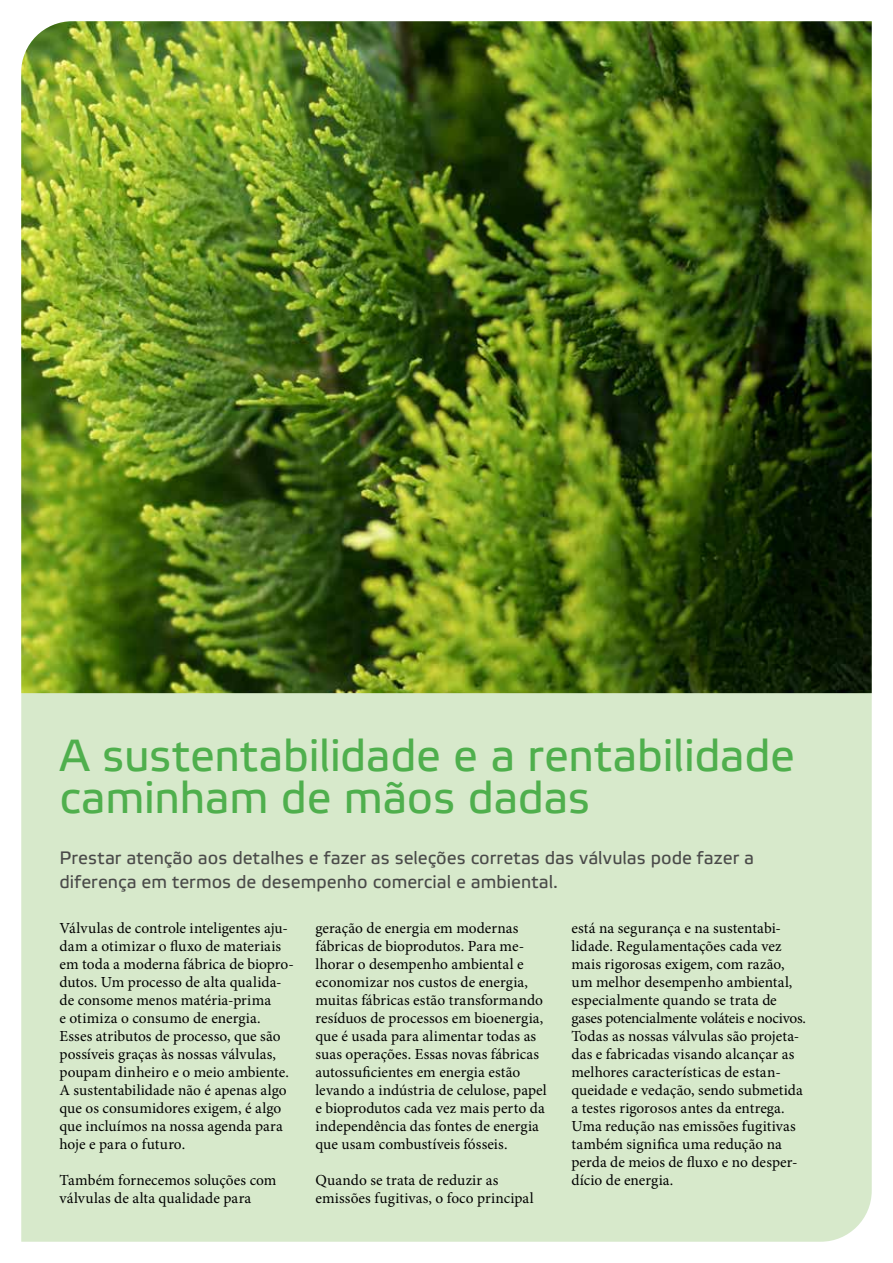
<style>
.page{position:relative;width:893px;height:1263px;background:#fff}
.page>*{position:absolute;margin:0;border:0;box-sizing:border-box;transform-origin:0 0}
.t1{font:45px/42px "Etelka Text Pro";letter-spacing:-.01em;color:#4faf4d}
.t2{font:18px/24px "Etelka Text Pro";color:#4a4a49}
.t3{font:15.3px/18px "Minion Pro";letter-spacing:.005em;color:#000}
</style>
<div class="page">
<div style="left:21px;top:693px;width:851px;height:549px;background:#d7e9cb"></div>
<img style="left:21px;top:21px;width:851px;height:672px">
<h1 class="t1" style="left:60px;top:737px;width:737px">A sustentabilidade e a rentabilidade caminham de mãos dadas</h1>
<p class="t2" style="left:60px;top:846px;width:696px">Prestar atenção aos detalhes e fazer as seleções corretas das válvulas pode fazer a diferença em termos de desempenho comercial e ambiental.</p>
<p class="t3" style="left:60px;top:919px;width:236px">Válvulas de controle inteligentes aju&shy;dam a otimizar o fluxo de materiais em toda a moderna fábrica de biopro&shy;dutos. Um processo de alta qualida&shy;de consome menos matéria-prima<br>e otimiza o consumo de energia.<br>Esses atributos de processo, que são possíveis graças às nossas válvulas, poupam dinheiro e o meio ambiente.<br>A sustentabilidade não é apenas algo que os consumidores exigem, é algo que incluímos na nossa agenda para hoje e para o futuro.</p>
<p class="t3" style="left:60px;top:1171px;width:219px">Também fornecemos soluções com válvulas de alta qualidade para</p>
<p class="t3" style="left:315px;top:919px;width:233px">geração de energia em modernas fábricas de bioprodutos. Para me&shy;lhorar o desempenho ambiental e economizar nos custos de energia, muitas fábricas estão transformando resíduos de processos em bioenergia, que é usada para alimentar todas as suas operações. Essas novas fábricas autossuficientes em energia estão levando a indústria de celulose, papel e bioprodutos cada vez mais perto da independência das fontes de energia que usam combustíveis fósseis.</p>
<p class="t3" style="left:315px;top:1171px;width:220px">Quando se trata de reduzir as emissões fugitivas, o foco principal</p>
<p class="t3" style="left:571px;top:919px;width:236px">está na segurança e na sustentabi&shy;lidade. Regulamentações cada vez mais rigorosas exigem, com razão, um melhor desempenho ambiental, especialmente quando se trata de gases potencialmente voláteis e nocivos.<br>Todas as nossas válvulas são projeta&shy;das e fabricadas visando alcançar as melhores características de estan&shy;queidade e vedação, sendo submetida a testes rigorosos antes da entrega.<br>Uma redução nas emissões fugitivas também significa uma redução na perda de meios de fluxo e no desper&shy;dício de energia.</p>
</div>
